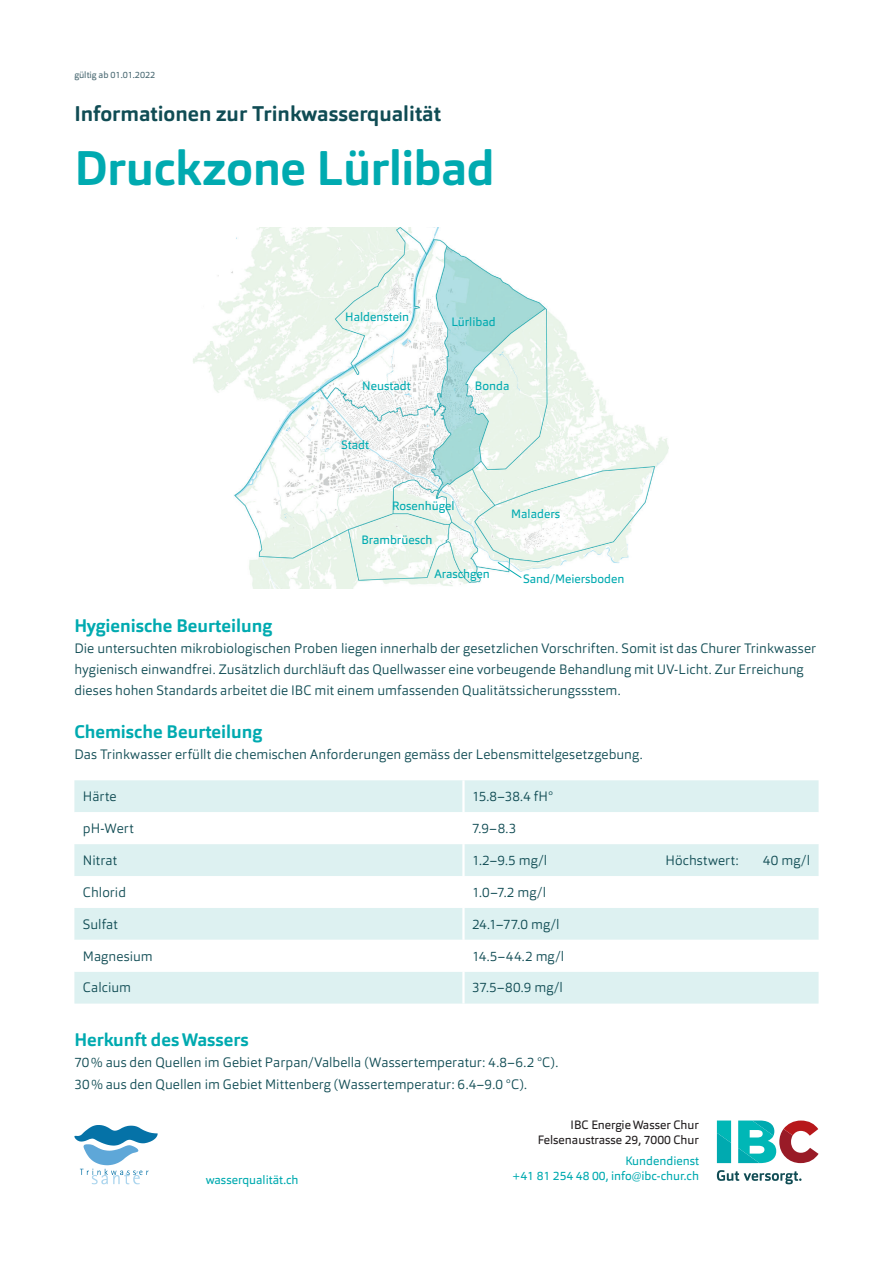
<style>
.page{position:relative;width:893px;height:1263px;background:#fff}
.page>*{position:absolute;margin:0;border:0;box-sizing:border-box;transform-origin:0 0}
.t1{font:700 48px "Orgon";letter-spacing:-.015em;color:#00aab0}
.t2{font:700 21px "Orgon";color:#104c54}
.t3{font:700 18px "Orgon";color:#00aab0}
.t4{font:300 13.5px/21.3px "Orgon";letter-spacing:.005em;color:#104c54}
.t5{font:12px/15px "Orgon";color:#00aab0;text-align:right}
.t6{font:12px/15px "Orgon";color:#231f20;text-align:right}
.t7{font:9px "Orgon";color:#4a6972}
</style>
<div class="page">
<svg style="left:74px;top:1125px;width:84px;height:59px"></svg>
<div style="left:74px;top:780px;width:745px;height:223px;background:#ddf1f1"></div>
<svg style="left:74px;top:812px;width:745px;height:160px"></svg>
<hr style="left:462px;top:780px;width:3px;height:32px;background:#fff">
<hr style="left:462px;top:812px;width:3px;height:32px;background:#fff">
<hr style="left:462px;top:844px;width:3px;height:32px;background:#fff">
<hr style="left:462px;top:876px;width:3px;height:32px;background:#fff">
<hr style="left:462px;top:908px;width:3px;height:32px;background:#fff">
<hr style="left:462px;top:940px;width:3px;height:32px;background:#fff">
<hr style="left:462px;top:972px;width:3px;height:31px;background:#fff">
<img style="left:193px;top:227px;width:476px;height:362px">
<svg style="left:497px;top:561px;width:25px;height:18px"></svg>
<svg style="left:717px;top:1120px;width:14px;height:43px"></svg>
<svg style="left:738px;top:1120px;width:81px;height:43px"></svg>
<svg style="left:717px;top:1170px;width:84px;height:14px"></svg>
<p class="t7" style="left:74px;top:69px;width:82px">gültig ab 01.01.2022</p>
<h2 class="t2" style="left:74px;top:100px;width:368px">Informationen zur Trinkwasserqualität</h2>
<h1 class="t1" style="left:74px;top:137px;width:422px">Druckzone Lürlibad</h1>
<p class="t5" style="left:345px;top:309px;width:65px">Haldenstein</p>
<p class="t5" style="left:362px;top:378px;width:50px">Neustadt</p>
<p class="t5" style="left:341px;top:437px;width:29px">Stadt</p>
<p class="t5" style="left:452px;top:315px;width:46px">Lürlibad</p>
<p class="t5" style="left:475px;top:378px;width:36px">Bonda</p>
<p class="t5" style="left:392px;top:498px;width:64px">Rosenhügel</p>
<p class="t5" style="left:361px;top:532px;width:73px">Brambrüesch</p>
<p class="t5" style="left:435px;top:566px;width:57px">Araschgen</p>
<p class="t5" style="left:511px;top:506px;width:50px">Maladers</p>
<p class="t5" style="left:523px;top:571px;width:103px">Sand/Meiersboden</p>
<h3 class="t3" style="left:74px;top:614px;width:199px">Hygienische Beurteilung</h3>
<p class="t4" style="left:74px;top:637px;width:743px">Die untersuchten mikrobiologischen Proben liegen innerhalb der gesetzlichen Vorschriften. Somit ist das Churer Trinkwasser hygienisch einwandfrei. Zusätzlich durchläuft das Quellwasser eine vorbeugende Behandlung mit UV-Licht. Zur Erreichung dieses hohen Standards arbeitet die IBC mit einem umfassenden Qualitätssicherungssstem.</p>
<h3 class="t3" style="left:74px;top:720px;width:189px">Chemische Beurteilung</h3>
<p class="t4" style="left:74px;top:744px;width:570px">Das Trinkwasser erfüllt die chemischen Anforderungen gemäss der Lebensmittelgesetzgebung.</p>
<p class="t4" style="left:83px;top:786px;width:35px">Härte</p>
<p class="t4" style="left:472px;top:786px;width:82px">15.8–38.4 fH°</p>
<p class="t4" style="left:83px;top:817px;width:52px">pH-Wert</p>
<p class="t4" style="left:472px;top:817px;width:46px">7.9–8.3</p>
<p class="t4" style="left:83px;top:849px;width:36px">Nitrat</p>
<p class="t4" style="left:472px;top:849px;width:77px">1.2–9.5 mg/l</p>
<p class="t4" style="left:665px;top:849px;width:74px">Höchstwert:</p>
<p class="t4" style="left:763px;top:849px;width:49px">40 mg/l</p>
<p class="t4" style="left:83px;top:881px;width:45px">Chlorid</p>
<p class="t4" style="left:472px;top:881px;width:76px">1.0–7.2 mg/l</p>
<p class="t4" style="left:83px;top:913px;width:36px">Sulfat</p>
<p class="t4" style="left:472px;top:913px;width:89px">24.1–77.0 mg/l</p>
<p class="t4" style="left:83px;top:945px;width:71px">Magnesium</p>
<p class="t4" style="left:472px;top:945px;width:94px">14.5–44.2 mg/l</p>
<p class="t4" style="left:83px;top:977px;width:50px">Calcium</p>
<p class="t4" style="left:472px;top:977px;width:92px">37.5–80.9 mg/l</p>
<h3 class="t3" style="left:74px;top:1028px;width:176px">Herkunft des Wassers</h3>
<p class="t4" style="left:74px;top:1052px;width:485px">70% aus den Quellen im Gebiet Parpan/Valbella (Wassertemperatur: 4.8–6.2 °C).<br>30% aus den Quellen im Gebiet Mittenberg (Wassertemperatur: 6.4–9.0 °C).</p>
<p class="t5" style="left:206px;top:1172px;width:94px">wasserqualität.ch</p>
<p class="t6" style="left:538px;top:1117px;width:163px">IBC Energie Wasser Chur<br>Felsenaustrasse 29, 7000 Chur</p>
<p class="t5" style="left:512px;top:1153px;width:189px">Kundendienst<br>+41 81 254 48 00, info@ibc-chur.ch</p>
</div>
